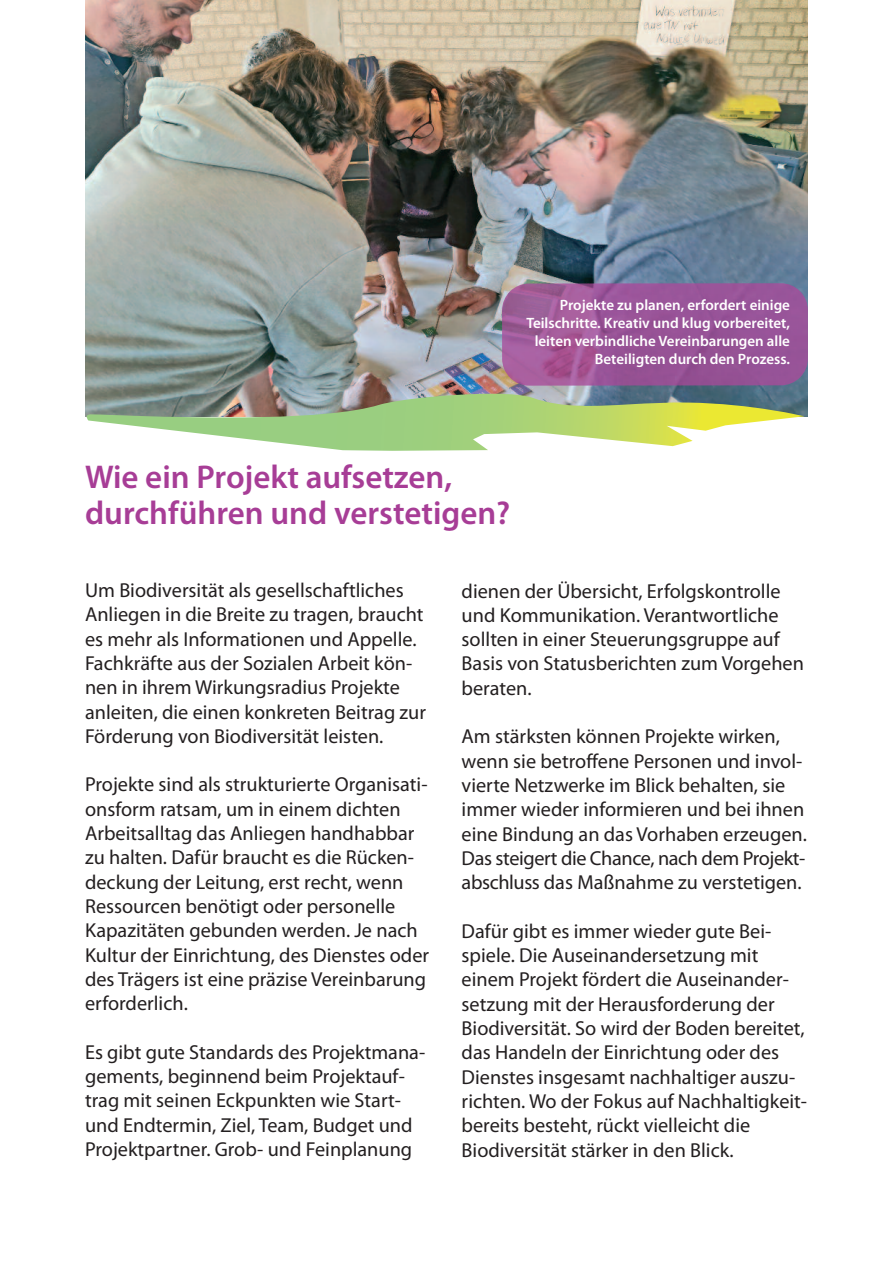
<style>
.page{position:relative;width:893px;height:1263px;background:#fff}
.page>*{position:absolute;margin:0;border:0;box-sizing:border-box;transform-origin:0 0}
.t1{font:600 33px/36px "Myriad Pro";color:#a73d96}
.t2{font:20.25px/24.3px "Myriad Pro";color:#231f20}
.t3{font:600 15px/18px "Myriad Pro";color:#fff;text-align:right}
</style>
<div class="page">
<img style="left:85px;top:0;width:723px;height:417px">
<img style="left:502px;top:283px;width:306px;height:103px">
<svg style="left:85px;top:394px;width:719px;height:57px"></svg>
<p class="t3" style="left:526px;top:297px;width:265px">Projekte zu planen, erfordert einige Teilschritte. Kreativ und klug vorbereitet, leiten verbindliche Vereinbarungen alle Beteiligten durch den Prozess.</p>
<h1 class="t1" style="left:85px;top:462px;width:427px">Wie ein Projekt aufsetzen, durchführen und verstetigen?</h1>
<p class="t2" style="left:85px;top:580px;width:343px">Um Biodiversität als gesellschaftliches Anliegen in die Breite zu tragen, braucht es mehr als Informationen und Appelle.<br>Fachkräfte aus der Sozialen Arbeit kön&shy;nen in ihrem Wirkungsradius Projekte anleiten, die einen konkreten Beitrag zur Förderung von Biodiversität leisten.</p>
<p class="t2" style="left:85px;top:774px;width:346px">Projekte sind als strukturierte Organisati&shy;onsform ratsam, um in einem dichten Arbeitsalltag das Anliegen handhabbar zu halten. Dafür braucht es die Rücken&shy;deckung der Leitung, erst recht, wenn Ressourcen benötigt oder personelle Kapazitäten gebunden werden. Je nach Kultur der Einrichtung, des Dienstes oder des Trägers ist eine präzise Vereinbarung erforderlich.</p>
<p class="t2" style="left:85px;top:1041px;width:342px">Es gibt gute Standards des Projektmana&shy;gements, beginnend beim Projektauf&shy;trag mit seinen Eckpunkten wie Start&shy;und Endtermin, Ziel, Team, Budget und Projektpartner. Grob- und Feinplanung</p>
<p class="t2" style="left:462px;top:580px;width:344px">dienen der Übersicht, Erfolgskontrolle und Kommunikation. Verantwortliche sollten in einer Steuerungsgruppe auf Basis von Statusberichten zum Vorgehen beraten.</p>
<p class="t2" style="left:462px;top:726px;width:347px">Am stärksten können Projekte wirken, wenn sie betroffene Personen und invol&shy;vierte Netzwerke im Blick behalten, sie immer wieder informieren und bei ihnen eine Bindung an das Vorhaben erzeugen.<br>Das steigert die Chance, nach dem Projekt&shy;abschluss das Maßnahme zu verstetigen.</p>
<p class="t2" style="left:462px;top:920px;width:347px">Dafür gibt es immer wieder gute Bei&shy;spiele. Die Auseinandersetzung mit einem Projekt fördert die Auseinander&shy;setzung mit der Herausforderung der Biodiversität. So wird der Boden bereitet, das Handeln der Einrichtung oder des Dienstes insgesamt nachhaltiger auszu&shy;richten. Wo der Fokus auf Nachhaltigkeit&shy;bereits besteht, rückt vielleicht die Biodiversität stärker in den Blick.</p>
</div>
